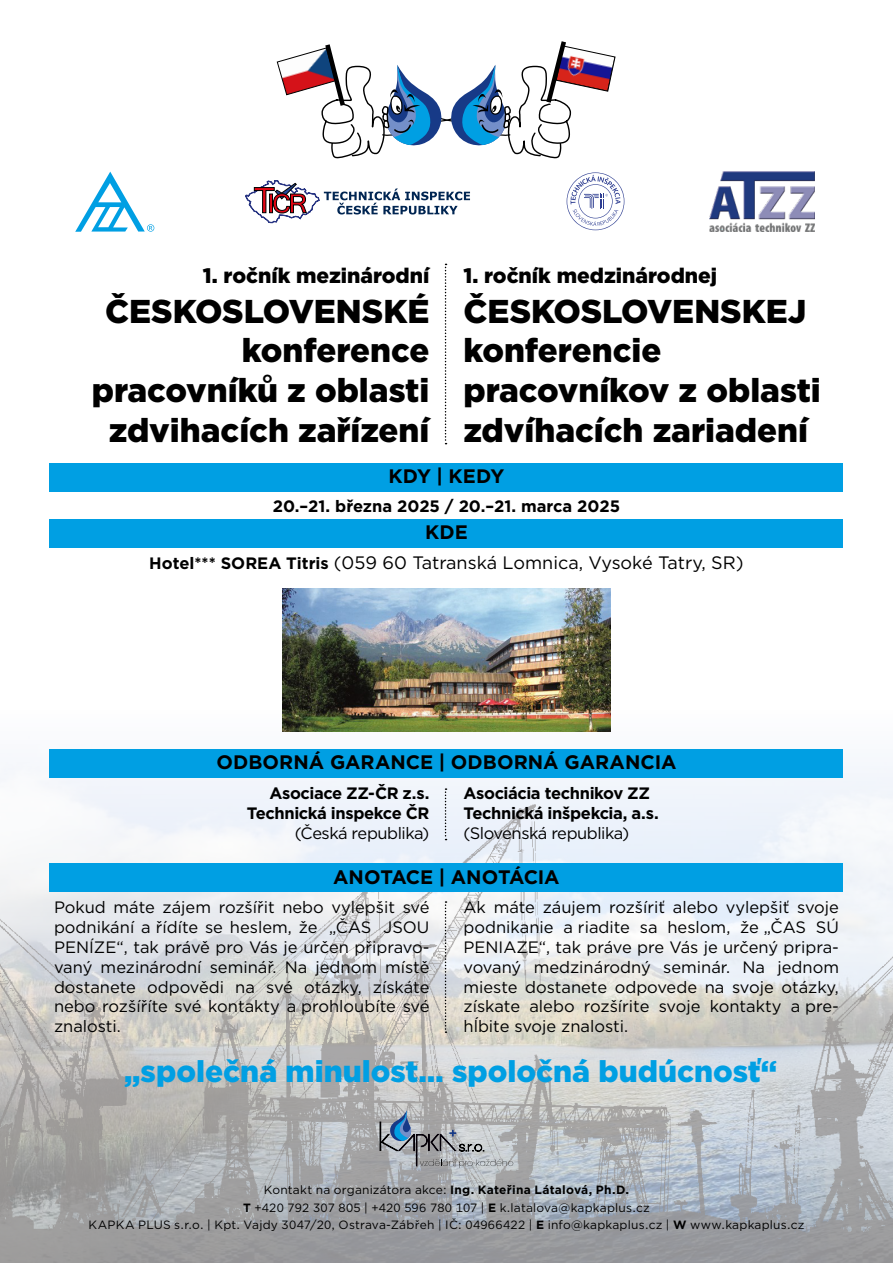
<style>
.page{position:relative;width:893px;height:1263px;background:#fff}
.page>*{position:absolute;margin:0;border:0;box-sizing:border-box;transform-origin:0 0}
.t1{font:900 33px/39.6px "Gotham";color:#000;text-align:right}
.t2{font:900 30px "Gotham";color:#009fe3}
.t3{font:900 21px "Gotham";color:#000}
.t4{font:700 19.5px "Gotham";color:#000}
.t5{font:18px "Gotham";color:#000}
.t6{font:16.5px/19.8px "Gotham";color:#000;text-align:justify}
.t7{font:700 16.5px/19.8px "Gotham";letter-spacing:-.025em;color:#000;text-align:right}
.t8{font:16.5px "Gotham";letter-spacing:-.03em;color:#000}
.t9{font:700 16.5px "Gotham";color:#000}
.t10{font:12px/17.2px "Gotham";letter-spacing:.015em;color:#000;text-align:center}
.s1{font-weight:700;font-size:16.5px}
.s2{font-weight:700}
</style>
<div class="page">
<img style="left:0;top:749px;width:893px;height:514px">
<div style="left:50px;top:463px;width:793px;height:28px;background:#009fe3"></div>
<div style="left:50px;top:519px;width:793px;height:28px;background:#009fe3"></div>
<div style="left:50px;top:749px;width:793px;height:28px;background:#009fe3"></div>
<svg style="left:445px;top:901px;width:2px;height:132px"></svg>
<svg style="left:445px;top:788px;width:2px;height:52px"></svg>
<svg style="left:380px;top:1110px;width:133px;height:58px"></svg>
<svg style="left:75px;top:172px;width:79px;height:60px"></svg>
<img style="left:709px;top:172px;width:105px;height:59px">
<div style="left:50px;top:864px;width:793px;height:28px;background:#009fe3"></div>
<img style="left:282px;top:589px;width:329px;height:142px">
<svg style="left:245px;top:41px;width:379px;height:403px"></svg>
<p class="t3" style="left:203px;top:261px;width:228px">1. ročník mezinárodní</p>
<h1 class="t1" style="left:92px;top:291px;width:339px">ČESKOSLOVENSKÉ konference pracovníků z oblasti zdvihacích zařízení</h1>
<p class="t3" style="left:463px;top:261px;width:255px">1. ročník medzinárodnej</p>
<h1 class="t1" style="left:463px;top:291px;width:359px;text-align:left">ČESKOSLOVENSKEJ konferencie pracovníkov z oblasti zdvíhacích zariadení</h1>
<p class="t4" style="left:388px;top:463px;width:118px">KDY | KEDY</p>
<p class="t9" style="left:273px;top:495px;width:349px">20.–21. března 2025 / 20.–21. marca 2025</p>
<p class="t4" style="left:425px;top:519px;width:44px">KDE</p>
<p class="t5" style="left:149px;top:551px;width:596px"><span class="s1">Hotel*** SOREA Titris</span> (059 60 Tatranská Lomnica, Vysoké Tatry, SR)</p>
<p class="t4" style="left:216px;top:750px;width:462px">ODBORNÁ GARANCE | ODBORNÁ GARANCIA</p>
<p class="t7" style="left:247px;top:784px;width:184px">Asociace ZZ-ČR z.s.<br>Technická inspekce ČR</p>
<p class="t8" style="left:295px;top:823px;width:136px">(Česká republika)</p>
<p class="t7" style="left:463px;top:784px;width:197px;text-align:left">Asociácia technikov ZZ<br>Technická inšpekcia, a.s.</p>
<p class="t8" style="left:463px;top:823px;width:167px">(Slovenská republika)</p>
<p class="t4" style="left:333px;top:864px;width:228px">ANOTACE | ANOTÁCIA</p>
<p class="t6" style="left:54px;top:897px;width:377px">Pokud máte zájem rozšířit nebo vylepšit své podnikání a řídíte se heslem, že „ČAS JSOU PENÍZE“, tak právě pro Vás je určen připravo&shy;vaný mezinárodní seminář. Na jednom místě dostanete odpovědi na své otázky, získáte nebo rozšíříte své kontakty a prohloubíte své znalosti.</p>
<p class="t6" style="left:463px;top:897px;width:377px">Ak máte záujem rozšíriť alebo vylepšiť svoje podnikanie a riadite sa heslom, že „ČAS SÚ PENIAZE“, tak práve pre Vás je určený pripra&shy;vovaný medzinárodný seminár. Na jednom mieste dostanete odpovede na svoje otázky, získate alebo rozšírite svoje kontakty a pre&shy;hĺbite svoje znalosti.</p>
<h2 class="t2" style="left:124px;top:1050px;width:654px">„společná minulost… spoločná budúcnosť“</h2>
<p class="t10" style="left:89px;top:1181px;width:717px">Kontakt na organizátora akce: <span class="s2">Ing. Kateřina Látalová, Ph.D.<br>T</span> +420 792 307 805 | +420 596 780 107 | <span class="s2">E</span> k.latalova@kapkaplus.cz<br>KAPKA PLUS s.r.o. | Kpt. Vajdy 3047/20, Ostrava-Zábřeh | IČ: 04966422 | <span class="s2">E</span> info@kapkaplus.cz | <span class="s2">W</span> www.kapkaplus.cz</p>
</div>
